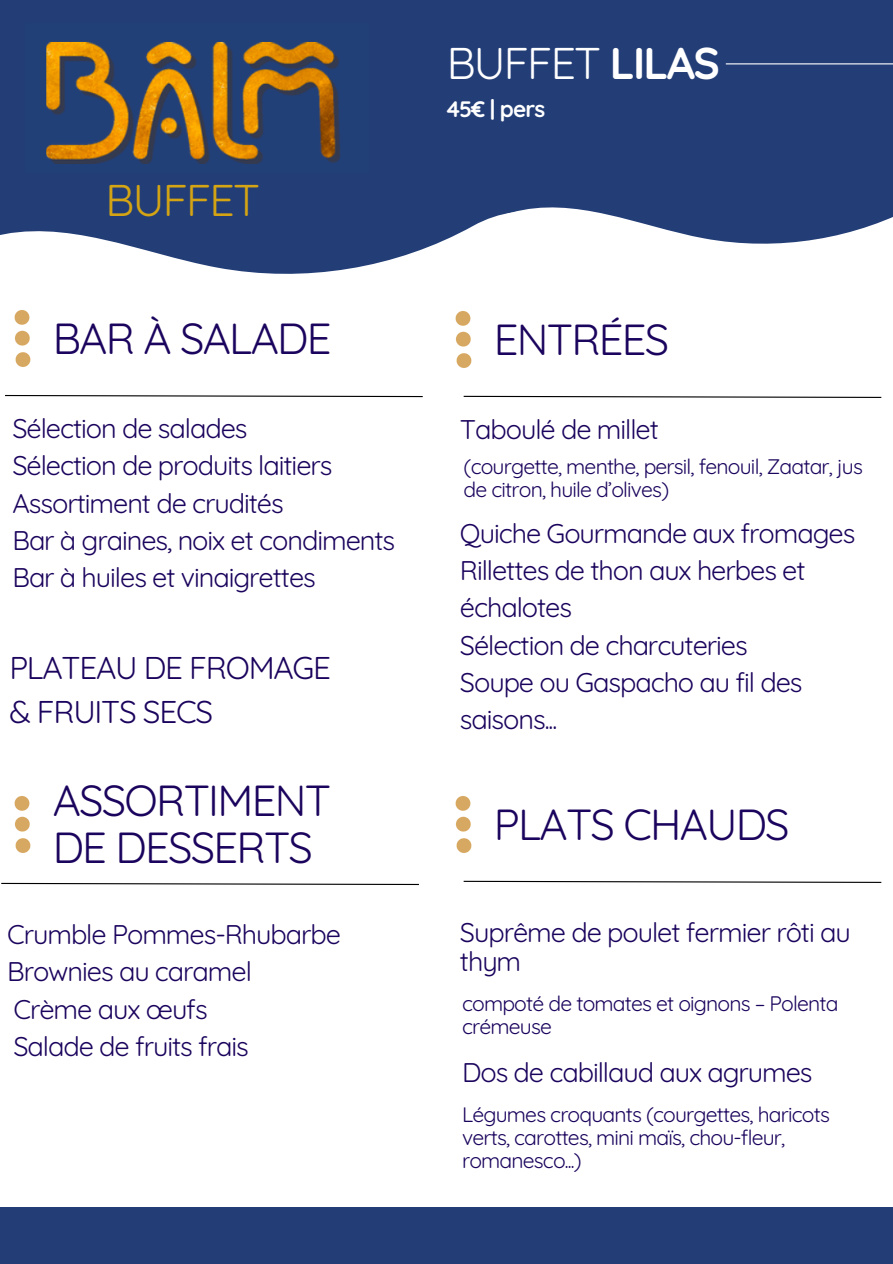
<style>
.page{position:relative;width:893px;height:1264px;background:#fff}
.page>*{position:absolute;margin:0;border:0;box-sizing:border-box;transform-origin:0 0}
.t1{font:44.4px "Quicksand";letter-spacing:-.04em;color:#fff}
.t2{font:44.4px "Quicksand";letter-spacing:-.04em;color:#d4a414}
.t3{font:43.5px/47.2px "Quicksand";letter-spacing:-.04em;color:#1b045d}
.t4{font:31.5px/43.8px "Quicksand";letter-spacing:-.04em;color:#1b045d}
.t5{font:27px/37.2px "Quicksand";letter-spacing:-.04em;color:#1b045d}
.t6{font:700 22.5px "Quicksand";letter-spacing:-.04em;color:#fff}
.t7{font:21px/22.8px "Quicksand";letter-spacing:-.04em;color:#1b045d}
.s1{font-weight:700}
</style>
<div class="page">
<svg style="left:0;top:0;width:892px;height:398px;fill:#233e77"></svg>
<hr style="left:725px;top:63px;width:167px;height:1px;background:#fff">
<svg style="left:87px;top:394px;width:312px;height:3px"></svg>
<svg style="left:528px;top:880px;width:354px;height:3px"></svg>
<svg style="left:528px;top:395px;width:354px;height:3px"></svg>
<img style="left:0;top:274px;width:87px;height:124px">
<img style="left:417px;top:796px;width:111px;height:90px">
<img style="left:399px;top:275px;width:129px;height:123px">
<div style="left:0;top:1207px;width:892px;height:56px;background:#233e77"></div>
<svg style="left:87px;top:882px;width:333px;height:3px"></svg>
<img style="left:1px;top:796px;width:86px;height:89px">
<h1 class="t2" style="left:105px;top:171px;width:156px">BUFFET</h1>
<p class="t3" style="left:53px;top:314px;width:280px">BAR À SALADE</p>
<h3 class="t5" style="left:12px;top:409px;width:384px">Sélection de salades<br>Sélection de produits laitiers<br>Assortiment de crudités<br>Bar à graines, noix et condiments<br>Bar à huiles et vinaigrettes</h3>
<h2 class="t4" style="left:9px;top:645px;width:323px">PLATEAU DE FROMAGE &amp; FRUITS SECS</h2>
<h3 class="t3" style="left:53px;top:775px;width:280px">ASSORTIMENT<br>DE DESSERTS</h3>
<p class="t5" style="left:7px;top:915px;width:335px">Crumble Pommes-Rhubarbe<br>Brownies au caramel<br>Crème aux œufs<br>Salade de fruits frais</p>
<h4 class="t1" style="left:446px;top:35px;width:275px">BUFFET <span class="s1">LILAS</span></h4>
<p class="t6" style="left:446px;top:94px;width:100px">45€ | pers</p>
<h1 class="t3" style="left:494px;top:315px;width:177px">ENTRÉES</h1>
<h3 class="t5" style="left:460px;top:410px;width:200px">Taboulé de millet</h3>
<h1 class="t7" style="left:463px;top:455px;width:401px">(courgette, menthe, persil, fenouil, Zaatar, jus de citron, huile d’olives)</h1>
<p class="t5" style="left:460px;top:514px;width:397px">Quiche Gourmande aux fromages<br>Rillettes de thon aux herbes et échalotes<br>Sélection de charcuteries<br>Soupe ou Gaspacho au fil des saisons...</p>
<h1 class="t3" style="left:494px;top:799px;width:297px">PLATS CHAUDS</h1>
<h3 class="t5" style="left:460px;top:917px;width:392px;line-height:29.2px">Suprême de poulet fermier rôti au thym</h3>
<p class="t7" style="left:462px;top:991px;width:378px">compoté de tomates et oignons – Polenta crémeuse</p>
<p class="t5" style="left:462px;top:1052px;width:352px">Dos de cabillaud aux agrumes</p>
<h1 class="t7" style="left:462px;top:1102px;width:369px">Légumes croquants (courgettes, haricots verts, carottes, mini maïs, chou-fleur, romanesco...)</h1>
</div>
